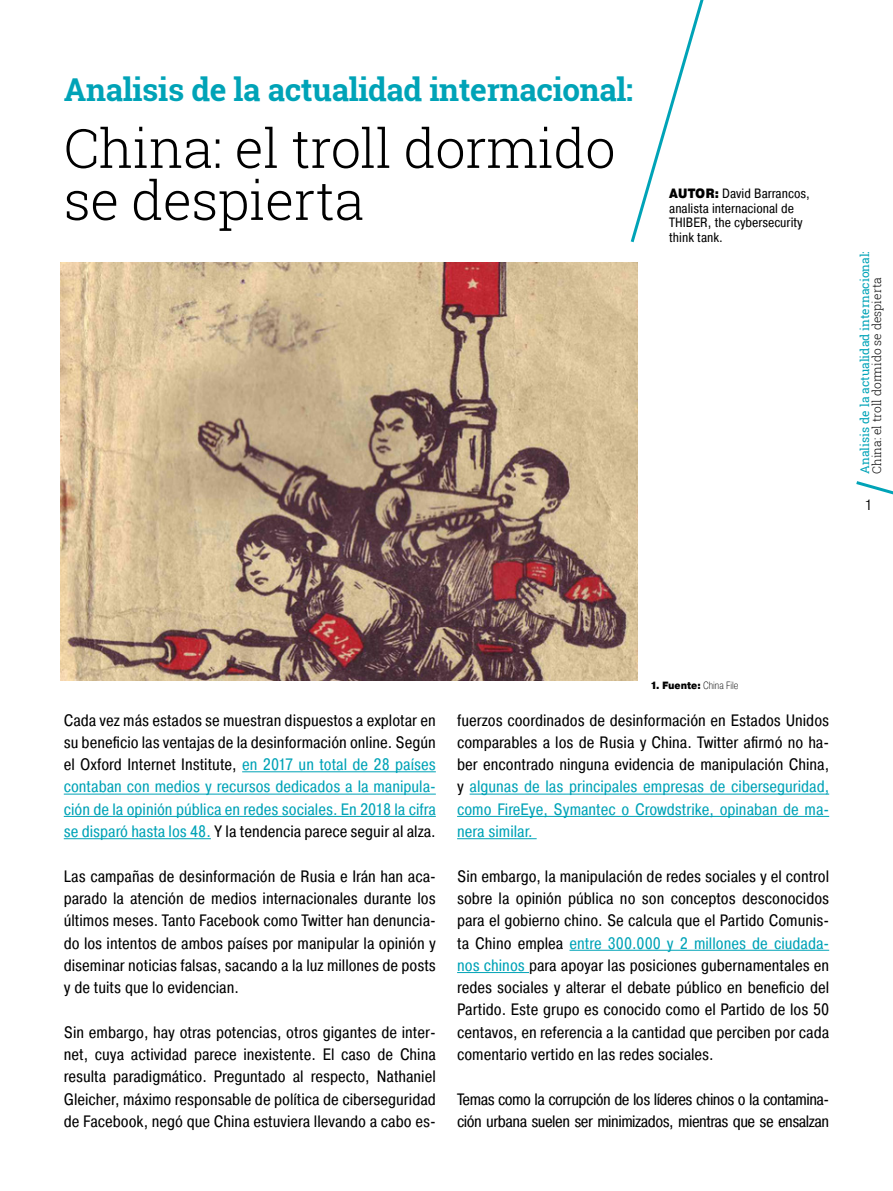
<style>
.page{position:relative;width:893px;height:1191px;background:#fff}
.page>*{position:absolute;margin:0;border:0;box-sizing:border-box;transform-origin:0 0}
.t1{font:300 54px/52.1px "Roboto Slab";letter-spacing:-.01em;color:#000}
.t2{font:700 31.5px "Roboto Slab";letter-spacing:-.01em;color:#00a3b7}
.t3{font:16.5px/22.4px "Pragmatica Cond";color:#000;text-align:justify}
.t4{font:16.5px/22.4px "Pragmatica Cond";letter-spacing:-.03em;color:#000}
.t5{font:300 15px "Pragmatica";color:#000}
.t6{font:13.5px/14.9px "Pragmatica Cond";color:#000}
.t7{font:12px "Roboto Slab";color:#00a3b7}
.t8{font:300 12px "Roboto Slab";color:#000}
.t9{font:900 10.5px "Pragmatica Cond";color:#000}
.s1{font-weight:900}
.s2{color:#00a3b7}
.s3{font-weight:200}
</style>
<div class="page">
<svg style="left:856px;top:481px;width:37px;height:14px"></svg>
<svg style="left:630px;top:0;width:74px;height:243px"></svg>
<hr style="left:242px;top:771px;width:194px;height:1px;background:#00a3b7">
<hr style="left:64px;top:793px;width:372px;height:1px;background:#00a3b7">
<hr style="left:64px;top:816px;width:372px;height:1px;background:#00a3b7">
<hr style="left:64px;top:838px;width:147px;height:1px;background:#00a3b7">
<hr style="left:470px;top:793px;width:359px;height:1px;background:#00a3b7">
<hr style="left:457px;top:816px;width:372px;height:1px;background:#00a3b7">
<hr style="left:457px;top:838px;width:80px;height:1px;background:#00a3b7">
<hr style="left:569px;top:949px;width:260px;height:1px;background:#00a3b7">
<hr style="left:457px;top:972px;width:72px;height:1px;background:#00a3b7">
<img style="left:60px;top:262px;width:577px;height:419px">
<h2 class="t2" style="left:64px;top:68px;width:571px">Analisis de la actualidad internacional:</h2>
<h1 class="t1" style="left:64px;top:121px;width:553px">China: el troll dormido se despierta</h1>
<p class="t6" style="left:669px;top:185px;width:142px"><span class="s1">AUTOR:</span> David Barrancos, analista internacional de<br>THIBER, the cybersecurity think tank.</p>
<p class="t7" style="left:857px;top:474px;width:224px;rotate:-90deg">Analisis de la actualidad internacional:</p>
<p class="t8" style="left:869px;top:474px;width:198px;rotate:-90deg">China: el troll dormido se despierta</p>
<p class="t5" style="left:864px;top:495px;width:10px">1</p>
<p class="t3" style="left:64px;top:708px;width:374px">Cada vez más estados se muestran dispuestos a explotar en su beneficio las ventajas de la desinformación online. Según el Oxford Internet Institute, <span class="s2">en 2017 un total de 28 países contaban con medios y recursos dedicados a la manipula&shy;ción de la opinión pública en redes sociales. En 2018 la cifra se disparó hasta los 48.</span> Y la tendencia parece seguir al alza.</p>
<p class="t3" style="left:64px;top:864px;width:374px">Las campañas de desinformación de Rusia e Irán han aca&shy;parado la atención de medios internacionales durante los últimos meses. Tanto Facebook como Twitter han denuncia&shy;do los intentos de ambos países por manipular la opinión y diseminar noticias falsas, sacando a la luz millones de posts y de tuits que lo evidencian.</p>
<p class="t3" style="left:64px;top:1020px;width:374px">Sin embargo, hay otras potencias, otros gigantes de inter&shy;net, cuya actividad parece inexistente. El caso de China resulta paradigmático. Preguntado al respecto, Nathaniel Gleicher, máximo responsable de política de ciberseguridad de Facebook, negó que China estuviera llevando a cabo es-</p>
<p class="t9" style="left:650px;top:679px;width:90px">1. Fuente: <span class="s3">China File</span></p>
<p class="t3" style="left:457px;top:708px;width:374px">fuerzos coordinados de desinformación en Estados Unidos comparables a los de Rusia y China. Twitter afirmó no ha&shy;ber encontrado ninguna evidencia de manipulación China, y <span class="s2">algunas de las principales empresas de ciberseguridad, como FireEye, Symantec o Crowdstrike, opinaban de ma&shy;nera similar.</span></p>
<p class="t3" style="left:457px;top:864px;width:374px">Sin embargo, la manipulación de redes sociales y el control sobre la opinión pública no son conceptos desconocidos para el gobierno chino. Se calcula que el Partido Comunis&shy;ta Chino emplea <span class="s2">entre 300.000 y 2 millones de ciudada&shy;nos chinos</span> para apoyar las posiciones gubernamentales en redes sociales y alterar el debate público en beneficio del Partido. Este grupo es conocido como el Partido de los 50 centavos, en referencia a la cantidad que perciben por cada comentario vertido en las redes sociales.</p>
<p class="t4" style="left:457px;top:1087px;width:374px">Temas como la corrupción de los líderes chinos o la contamina&shy;ción urbana suelen ser minimizados, mientras que se ensalzan</p>
</div>
